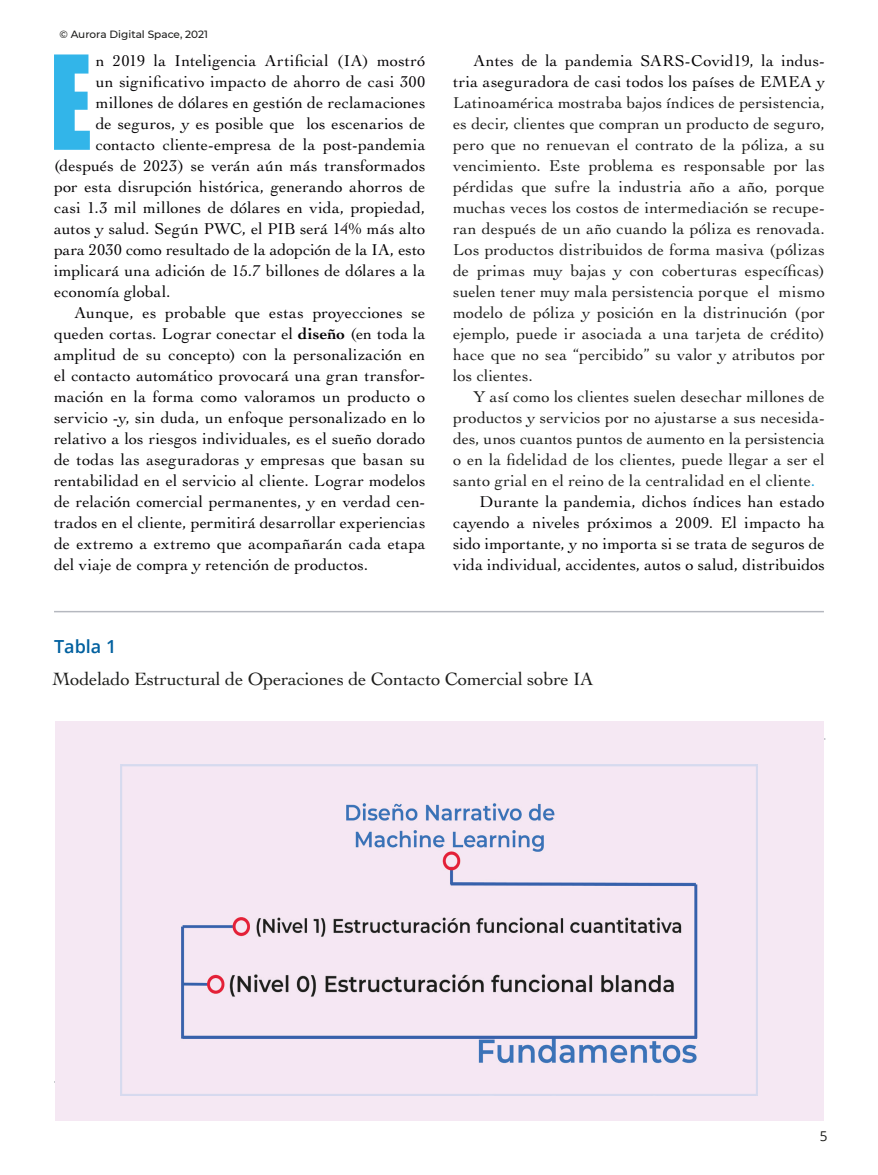
<style>
.page{position:relative;width:878px;height:1175px;background:#fff}
.page>*{position:absolute;margin:0;border:0;box-sizing:border-box;transform-origin:0 0}
.Lead_Paragraph_Drop{font:120.6px "Impact";color:#32b5e9;scale:.83 1}
.Chart_Title{font:18.75px "Cochin LT Std";letter-spacing:-.01em;color:#1d1d1b}
.Table_and_Figure_Num{font:600 18px "Open Sans";color:#00609f}
.paragraph_9_15{font:16.5px/21px "Cochin LT Std";letter-spacing:.005em;color:#1d1d1b;text-align:justify}
.paragraph_9_15-2{font:16.5px/21px "Cochin LT Std";letter-spacing:.005em;color:#060406;text-align:justify}
.Lead_Paragraph_Drop-2{font:16.5px "Cochin LT Std";letter-spacing:.01em;color:#060406}
.t1{font:13.5px "Open Sans";color:#1d1d1b}
.t2{font:500 10.5px "Montserrat";color:#1d1d1b}
.s1{font-weight:700}
.s2{color:#060406}
.s3{color:#149cd8}
</style>
<div class="page">
<hr style="left:54px;top:1081px;width:770px;height:1px;background:#131d32">
<hr style="left:56px;top:738px;width:769px;height:1px;background:#131d32">
<div style="left:56px;top:721px;width:768px;height:399px;background:#f5e8f3"></div>
<img style="left:121px;top:764px;width:636px;height:331px">
<hr style="left:54px;top:611px;width:770px;height:1px;background:#131d32">
<p class="t2" style="left:59px;top:27px;width:150px">© Aurora Digital Space, 2021</p>
<p class="Lead_Paragraph_Drop" style="left:50px;top:9px;width:52px">E</p>
<p class="Lead_Paragraph_Drop-2" style="left:96px;top:51px;width:331px">n 2019 la Inteligencia Artificial (IA) mostró</p>
<p class="Lead_Paragraph_Drop-2" style="left:96px;top:72px;width:331px">un significativo impacto de ahorro de casi 300</p>
<p class="Lead_Paragraph_Drop-2" style="left:96px;top:93px;width:331px">millones de dólares en gestión de reclamaciones</p>
<p class="Lead_Paragraph_Drop-2" style="left:96px;top:114px;width:331px">de seguros, y es posible que los escenarios de</p>
<p class="Lead_Paragraph_Drop-2" style="left:96px;top:135px;width:331px">contacto cliente-empresa de la post-pandemia</p>
<p class="Lead_Paragraph_Drop-2" style="left:54px;top:156px;width:373px">(después de 2023) se verán aún más transformados</p>
<p class="Lead_Paragraph_Drop-2" style="left:54px;top:177px;width:373px">por esta disrupción histórica, generando ahorros de</p>
<p class="Lead_Paragraph_Drop-2" style="left:54px;top:198px;width:373px">casi 1.3 mil millones de dólares en vida, propiedad,</p>
<p class="Lead_Paragraph_Drop-2" style="left:54px;top:219px;width:373px">autos y salud. Según PWC, el PIB será 14% más alto</p>
<p class="Lead_Paragraph_Drop-2" style="left:54px;top:240px;width:373px">para 2030 como resultado de la adopción de la IA, esto</p>
<p class="Lead_Paragraph_Drop-2" style="left:54px;top:261px;width:373px">implicará una adición de 15.7 billones de dólares a la</p>
<p class="Lead_Paragraph_Drop-2" style="left:54px;top:282px;width:118px">economía global.</p>
<p class="paragraph_9_15-2" style="left:54px;top:302px;width:373px;text-indent:20px">Aunque, es probable que estas proyecciones se queden cortas. Lograr conectar el <span class="s1">diseño</span> (en toda la amplitud de su concepto) con la personalización en el contacto automático provocará una gran transfor&shy;mación en la forma como valoramos un producto o servicio -y, sin duda, un enfoque personalizado en lo relativo a los riesgos individuales, es el sueño dorado de todas las aseguradoras y empresas que basan su rentabilidad en el servicio al cliente. Lograr modelos de relación comercial permanentes, y en verdad cen&shy;trados en el cliente, permitirá desarrollar experiencias de extremo a extremo que acompañarán cada etapa del viaje de compra y retención de productos.</p>
<p class="Table_and_Figure_Num" style="left:54px;top:634px;width:64px">Tabla 1</p>
<p class="paragraph_9_15" style="left:453px;top:50px;width:373px;text-indent:20px"><span class="s2">Antes de la pandemia SARS-Covid19, la indus&shy;tria aseguradora de casi todos los países de EMEA y </span>Latinoamérica mostraba bajos índices de persistencia, es decir, clientes que compran un producto de seguro, pero que no renuevan el contrato de la póliza, a su vencimiento. Este problema es responsable por las pérdidas que sufre la industria año a año, porque muchas veces los costos de intermediación se recupe&shy;ran después de un año cuando la póliza es renovada.<br>Los productos distribuidos de forma masiva (pólizas de primas muy bajas y con coberturas específicas) suelen tener muy mala persistencia porque el mismo modelo de póliza y posición en la distrinución (por ejemplo, puede ir asociada a una tarjeta de crédito) hace que no sea “percibido” su valor y atributos por los clientes.</p>
<p class="paragraph_9_15" style="left:453px;top:386px;width:373px;text-indent:20px">Y así como los clientes suelen desechar millones de productos y servicios por no ajustarse a sus necesida&shy;des, unos cuantos puntos de aumento en la persistencia o en la fidelidad de los clientes, puede llegar a ser el santo grial en el reino de la centralidad en el cliente<span class="s3">.</span></p>
<p class="paragraph_9_15-2" style="left:453px;top:491px;width:373px;text-indent:26px">Durante la pandemia, dichos índices han estado cayendo a niveles próximos a 2009. El impacto ha sido importante, y no importa si se trata de seguros de vida individual, accidentes, autos o salud, distribuidos</p>
<p class="Chart_Title" style="left:52px;top:668px;width:542px">Modelado Estructural de Operaciones de Contacto Comercial sobre IA</p>
<p class="t1" style="left:819px;top:1126px;width:9px">5</p>
</div>
